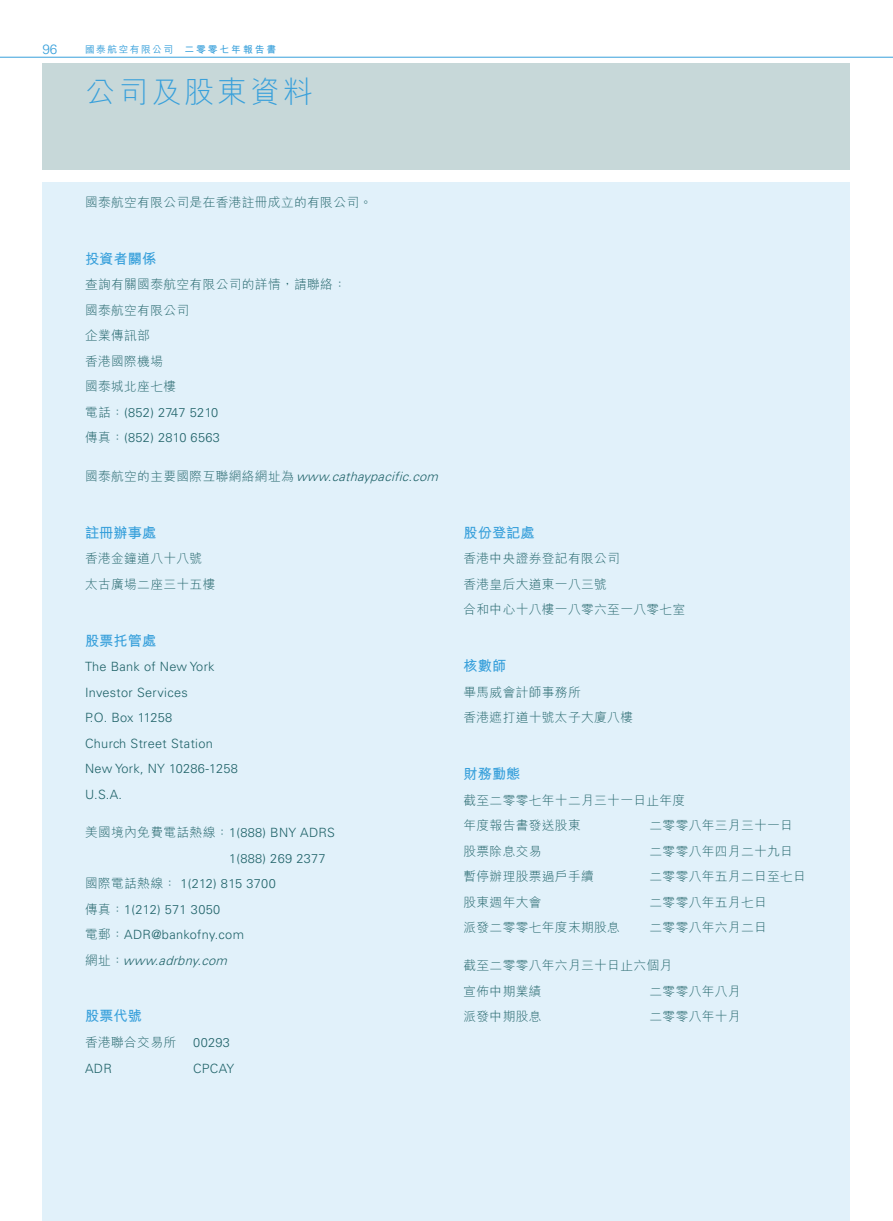
<style>
.page{position:relative;width:893px;height:1221px;background:#fff}
.page>*{position:absolute;margin:0;border:0;box-sizing:border-box;transform-origin:0 0}
.t1{font:300 30px "M Hei HK";letter-spacing:.1em;color:#38a0db}
.t2{font:700 14.25px "M Hei HK";color:#38a0db}
.t3{font:300 13.5px "Univers";color:#38a0db}
.t4{font:300 12.75px/25.5px "M Hei HK";letter-spacing:.025em;color:#206369}
.t5{font:300 12.75px/25.5px "Univers";letter-spacing:.025em;color:#206369}
.t6{font:italic 300 12.75px "Univers";color:#206369}
.t7{font:500 9.75px "M Hei HK";letter-spacing:.15em;color:#38a0db}
.s1{font-weight:700}
.s2{font-family:"M Hei HK"}
.s3{font-family:"M Hei HK";font-style:normal}
</style>
<div class="page">
<div style="left:43px;top:64px;width:807px;height:106px;background:#c7d8d9"></div>
<div style="left:43px;top:183px;width:807px;height:1037px;background:#e1f1fa"></div>
<hr style="left:0;top:57px;width:893px;height:1px;background:#38a0db">
<p class="t3" style="left:43px;top:41px;width:16px">96</p>
<p class="t7" style="left:85px;top:42px;width:193px">國泰航空有限公司 <span class="s1">二零零七年報告書</span></p>
<h1 class="t1" style="left:85px;top:71px;width:229px">公司及股東資料</h1>
<p class="t4" style="left:85px;top:189px;width:289px">國泰航空有限公司是在香港註冊成立的有限公司。</p>
<p class="t2" style="left:85px;top:248px;width:73px">投資者關係</p>
<p class="t4" style="left:85px;top:271px;width:263px">查詢有關國泰航空有限公司的詳情，請聯絡：國泰航空有限公司<br>企業傳訊部<br>香港國際機場<br>國泰城北座七樓</p>
<p class="t5" style="left:85px;top:399px;width:136px"><span class="s2">電話：</span>(852) 2747 5210<span class="s2">傳真：</span>(852) 2810 6563</p>
<p class="t6" style="left:85px;top:468px;width:358px"><span class="s3">國泰航空的主要國際互聯網絡網址為</span> www.cathaypacific.com</p>
<p class="t2" style="left:85px;top:522px;width:73px">註冊辦事處</p>
<p class="t4" style="left:85px;top:545px;width:132px">香港金鐘道八十八號太古廣場二座三十五樓</p>
<p class="t2" style="left:85px;top:630px;width:73px">股票托管處</p>
<p class="t5" style="left:85px;top:654px;width:154px">The Bank of New York<br>Investor Services<br>P.O. Box 11258<br>Church Street Station<br>New York, NY 10286-1258<br>U.S.A.</p>
<p class="t5" style="left:85px;top:819px;width:251px"><span class="s2">美國境內免費電話熱線：</span>1(888) BNY ADRS</p>
<p class="t5" style="left:229px;top:845px;width:98px">1(888) 269 2377</p>
<p class="t5" style="left:85px;top:870px;width:192px"><span class="s2">國際電話熱線：</span> 1(212) 815 3700</p>
<p class="t5" style="left:85px;top:896px;width:137px"><span class="s2">傳真：</span>1(212) 571 3050</p>
<p class="t5" style="left:85px;top:921px;width:161px"><span class="s2">電郵：</span>ADR@bankofny.com</p>
<p class="t6" style="left:85px;top:952px;width:147px"><span class="s3">網址：</span> www.adrbny.com</p>
<p class="t2" style="left:85px;top:1005px;width:58px">股票代號</p>
<p class="t4" style="left:85px;top:1028px;width:93px">香港聯合交易所</p>
<p class="t5" style="left:193px;top:1029px;width:38px">00293</p>
<p class="t5" style="left:85px;top:1055px;width:28px">ADR</p>
<p class="t5" style="left:193px;top:1055px;width:43px">CPCAY</p>
<p class="t2" style="left:463px;top:522px;width:73px">股份登記處</p>
<p class="t4" style="left:463px;top:545px;width:223px">香港中央證券登記有限公司<br>香港皇后大道東一八三號<br>合和中心十八樓一八零六至一八零七室</p>
<p class="t2" style="left:463px;top:655px;width:44px">核數師</p>
<p class="t4" style="left:463px;top:678px;width:171px">畢馬威會計師事務所<br>香港遮打道十號太子大廈八樓</p>
<p class="t2" style="left:463px;top:763px;width:58px">財務動態</p>
<p class="t4" style="left:463px;top:786px;width:223px">截至二零零七年十二月三十一日止年度年度報告書發送股東</p>
<p class="t4" style="left:649px;top:812px;width:145px">二零零八年三月三十一日</p>
<p class="t4" style="left:463px;top:837px;width:80px">股票除息交易</p>
<p class="t4" style="left:649px;top:837px;width:145px">二零零八年四月二十九日</p>
<p class="t4" style="left:463px;top:863px;width:132px">暫停辦理股票過戶手續</p>
<p class="t4" style="left:649px;top:863px;width:158px">二零零八年五月二日至七日</p>
<p class="t4" style="left:463px;top:888px;width:80px">股東週年大會</p>
<p class="t4" style="left:649px;top:888px;width:119px">二零零八年五月七日</p>
<p class="t4" style="left:463px;top:914px;width:158px">派發二零零七年度末期股息</p>
<p class="t4" style="left:649px;top:914px;width:119px">二零零八年六月二日</p>
<p class="t4" style="left:463px;top:952px;width:210px">截至二零零八年六月三十日止六個月宣佈中期業績</p>
<p class="t4" style="left:649px;top:977px;width:93px">二零零八年八月</p>
<p class="t4" style="left:463px;top:1003px;width:80px">派發中期股息</p>
<p class="t4" style="left:649px;top:1003px;width:93px">二零零八年十月</p>
</div>
